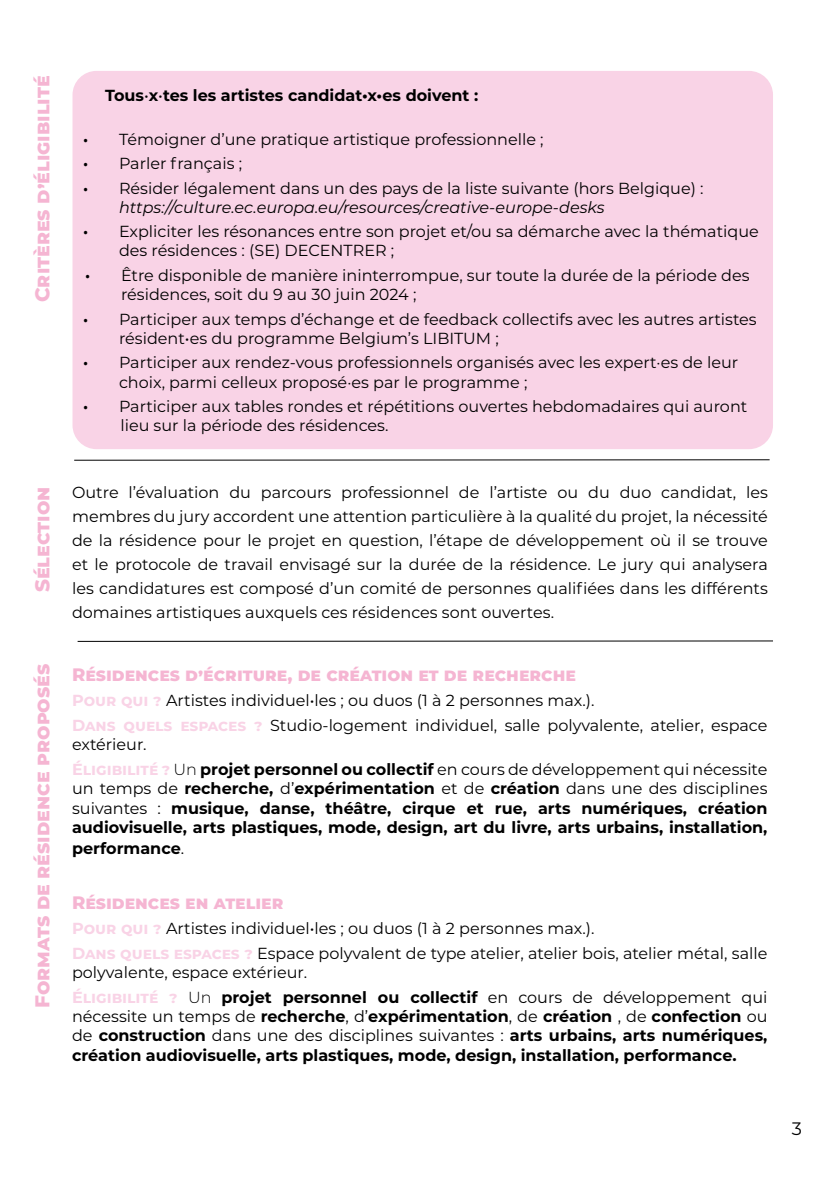
<style>
.page{position:relative;width:840px;height:1191px;background:#fff}
.page>*{position:absolute;margin:0;border:0;box-sizing:border-box;transform-origin:0 0}
.t1{font:800 20px "Montserrat";color:#f5b5d2}
.t2{font:800 18px "Montserrat";color:#f5b5d2}
.t3{font:18px "Montserrat";color:#000}
.t4{font:16px/19.2px "Montserrat";color:#000}
.t5{font:700 16px/19.2px "Montserrat";color:#000;text-align:justify}
.s1{font-weight:400}
.s2{font-weight:600}
.s3{font-style:italic}
.s4{font-weight:700;color:#f9d3e6}
.s5{font-weight:300}
.s6{font-weight:700}
</style>
<div class="page">
<div style="left:72px;top:71px;width:700px;height:378px;background:#f9d3e6;border-radius:24px"></div>
<hr style="left:74px;top:459px;width:695px;height:1px;background:#000">
<hr style="left:78px;top:640px;width:694px;height:1px;background:#000">
<p class="t1" style="left:28px;top:302px;width:228px;rotate:-90deg">Critères d’éligibilité</p>
<p class="t1" style="left:28px;top:592px;width:107px;rotate:-90deg">Sélection</p>
<p class="t1" style="left:28px;top:1008px;width:345px;rotate:-90deg">Formats de résidence proposés</p>
<p class="t5" style="left:105px;top:85px;width:374px">Tous<span class="s1">•</span>x<span class="s1">•</span>tes les artistes candidat•x•es doivent :</p>
<p class="t4" style="left:83px;top:129px;width:462px"><span class="s2">•</span> Témoigner d’une pratique artistique professionnelle ;</p>
<p class="t4" style="left:83px;top:153px;width:160px"><span class="s2">•</span> Parler français ;</p>
<p class="t4" style="left:119px;top:178px;width:585px;text-indent:-36px"><span class="s2">•</span> Résider légalement dans un des pays de la liste suivante (hors Belgique) : <span class="s3">https://culture.ec.europa.eu/resources/creative-europe-desks</span></p>
<p class="t4" style="left:119px;top:221px;width:641px;text-indent:-36px"><span class="s2">•</span> Expliciter les résonances entre son projet et/ou sa démarche avec la thématique des résidences : (SE) DECENTRER ;</p>
<p class="t4" style="left:121px;top:265px;width:629px;text-indent:-36px"><span class="s2">•</span> Être disponible de manière ininterrompue, sur toute la durée de la période des résidences, soit du 9 au 30 juin 2024 ;</p>
<p class="t4" style="left:119px;top:309px;width:639px;text-indent:-36px"><span class="s2">•</span> Participer aux temps d’échange et de feedback collectifs avec les autres artistes résident•es du programme Belgium’s LIBITUM ;</p>
<p class="t4" style="left:119px;top:352px;width:620px;text-indent:-36px"><span class="s2">•</span> Participer aux rendez-vous professionnels organisés avec les expert·es de leur choix, parmi celleux proposé·es par le programme ;</p>
<p class="t4" style="left:120px;top:396px;width:628px;text-indent:-37px"><span class="s2">•</span> Participer aux tables rondes et répétitions ouvertes hebdomadaires qui auront lieu sur la période des résidences.</p>
<p class="t4" style="left:72px;top:479px;width:697px;line-height:24px;text-align:justify">Outre l’évaluation du parcours professionnel de l’artiste ou du duo candidat, les membres du jury accordent une attention particulière à la qualité du projet, la nécessité de la résidence pour le projet en question, l’étape de développement où il se trouve et le protocole de travail envisagé sur la durée de la résidence. Le jury qui analysera les candidatures est composé d’un comité de personnes qualifiées dans les différents domaines artistiques auxquels ces résidences sont ouvertes.</p>
<p class="t2" style="left:72px;top:662px;width:505px">Résidences d’écriture, de création et de recherche</p>
<p class="t4" style="left:72px;top:687px;width:696px;line-height:24.8px"><span class="s4">Pour qui ?</span> Artistes individuel•les ; ou duos (1 à 2 personnes max.).<br><span class="s4">Dans quels espaces ?</span> Studio-logement individuel, salle polyvalente, atelier, espace</p>
<p class="t4" style="left:72px;top:731px;width:696px;line-height:24.8px">extérieur.<br><span class="s4">Éligibilité ?</span> <span class="s5">Un</span> <span class="s6">projet personnel ou collectif</span> en cours de développement qui nécessite</p>
<p class="t5" style="left:72px;top:778px;width:696px"><span class="s1">un temps de</span> recherche, <span class="s1">d’</span>expérimentation <span class="s1">et de</span> création <span class="s1">dans une des disciplines suivantes :</span> musique, danse, théâtre, cirque et rue, arts numériques, création audiovisuelle, arts plastiques, mode, design, art du livre, arts urbains, installation,</p>
<p class="t5" style="left:72px;top:838px;width:114px">performance<span class="s1">.</span></p>
<p class="t2" style="left:72px;top:889px;width:213px">Résidences en atelier</p>
<p class="t4" style="left:72px;top:915px;width:696px;line-height:24.8px"><span class="s4">Pour qui ?</span> Artistes individuel•les ; ou duos (1 à 2 personnes max.).<br><span class="s4">Dans quels espaces ?</span> Espace polyvalent de type atelier, atelier bois, atelier métal, salle</p>
<p class="t4" style="left:72px;top:959px;width:696px;line-height:24.8px">polyvalente, espace extérieur.<br><span class="s4">Éligibilité ?</span> <span class="s5">Un</span> <span class="s6">projet personnel ou collectif</span> en cours de développement qui</p>
<p class="t5" style="left:72px;top:1006px;width:696px"><span class="s1">nécessite un temps de</span> recherche<span class="s1">, d’</span>expérimentation<span class="s1">, de</span> création <span class="s1">, de</span> confection <span class="s1">ou de</span> construction <span class="s1">dans une des disciplines suivantes :</span> arts urbains, arts numériques, création audiovisuelle, arts plastiques, mode, design, installation, performance.</p>
<p class="t3" style="left:791px;top:1116px;width:12px">3</p>
</div>
